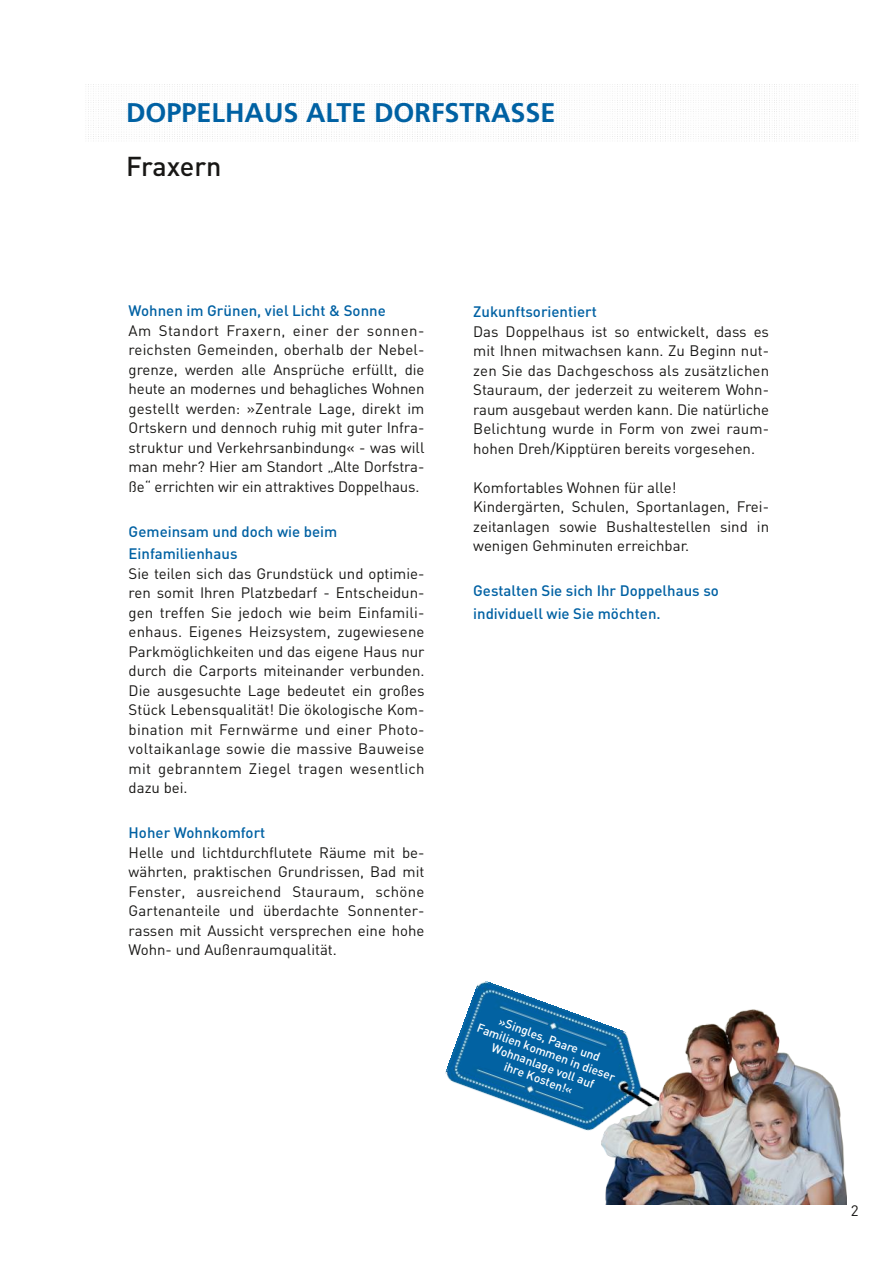
<style>
.page{position:relative;width:893px;height:1263px;background:#fff}
.page>*{position:absolute;margin:0;border:0;box-sizing:border-box;transform-origin:0 0}
.t1{font:700 27px "Frutiger LT Std";color:#0061a3}
.t2{font:500 27px "DIN";letter-spacing:-.005em;color:#181715}
.t3{font:15px/19.5px "DIN";color:#181715;text-align:justify}
.t4{font:500 15px/22.5px "DIN";color:#0061a3}
.t5{font:500 12px/13.5px "DIN";color:#fff;text-align:center}
</style>
<div class="page">
<img style="left:85px;top:86px;width:771px;height:56px">
<img style="left:445px;top:981px;width:151px;height:150px">
<img style="left:596px;top:1009px;width:250px;height:195px">
<h1 class="t1" style="left:126px;top:102px;width:431px">DOPPELHAUS ALTE DORFSTRASSE</h1>
<h1 class="t2" style="left:126px;top:149px;width:97px">Fraxern</h1>
<p class="t4" style="left:129px;top:299px;width:259px">Wohnen im Grünen, viel Licht &amp; Sonne</p>
<p class="t3" style="left:129px;top:320px;width:297px">Am Standort Fraxern, einer der sonnen&shy;reichsten Gemeinden, oberhalb der Nebel&shy;grenze, werden alle Ansprüche erfüllt, die heute an modernes und behagliches Wohnen gestellt werden: »Zentrale Lage, direkt im Ortskern und dennoch ruhig mit guter Infra&shy;struktur und Verkehrsanbindung« - was will man mehr? Hier am Standort „Alte Dorfstra&shy;ße“ errichten wir ein attraktives Doppelhaus.</p>
<p class="t4" style="left:129px;top:520px;width:210px">Gemeinsam und doch wie beim<br>Einfamilienhaus</p>
<p class="t3" style="left:129px;top:563px;width:297px">Sie teilen sich das Grundstück und optimie&shy;ren somit Ihren Platzbedarf - Entscheidun&shy;gen treffen Sie jedoch wie beim Einfamili&shy;enhaus. Eigenes Heizsystem, zugewiesene Parkmöglichkeiten und das eigene Haus nur durch die Carports miteinander verbunden.<br>Die ausgesuchte Lage bedeutet ein großes Stück Lebensqualität! Die ökologische Kom&shy;bination mit Fernwärme und einer Photo&shy;voltaikanlage sowie die massive Bauweise mit gebranntem Ziegel tragen wesentlich dazu bei.</p>
<p class="t4" style="left:129px;top:821px;width:138px">Hoher Wohnkomfort</p>
<p class="t3" style="left:129px;top:842px;width:297px">Helle und lichtdurchflutete Räume mit be&shy;währten, praktischen Grundrissen, Bad mit Fenster, ausreichend Stauraum, schöne Gartenanteile und überdachte Sonnenter&shy;rassen mit Aussicht versprechen eine hohe Wohn- und Außenraumqualität.</p>
<p class="t4" style="left:473px;top:300px;width:125px">Zukunftsorientiert</p>
<p class="t3" style="left:473px;top:321px;width:297px">Das Doppelhaus ist so entwickelt, dass es mit Ihnen mitwachsen kann. Zu Beginn nut&shy;zen Sie das Dachgeschoss als zusätzlichen Stauraum, der jederzeit zu weiterem Wohn&shy;raum ausgebaut werden kann. Die natürliche Belichtung wurde in Form von zwei raum&shy;hohen Dreh/Kipptüren bereits vorgesehen.</p>
<p class="t3" style="left:473px;top:477px;width:297px;text-align:left">Komfortables Wohnen für alle!<br>Kindergärten, Schulen, Sportanlagen, Frei&shy;zeitanlagen sowie Bushaltestellen sind in wenigen Gehminuten erreichbar.</p>
<p class="t4" style="left:473px;top:579px;width:247px">Gestalten Sie sich Ihr Doppelhaus so individuell wie Sie möchten.</p>
<p class="t5" style="left:485px;top:1008px;width:148px;rotate:20deg">»Singles, Paare und<br>Familien kommen in dieser<br>Wohnanlage voll auf<br>ihre Kosten!«</p>
<p class="t3" style="left:851px;top:1200px;width:9px">2</p>
</div>
